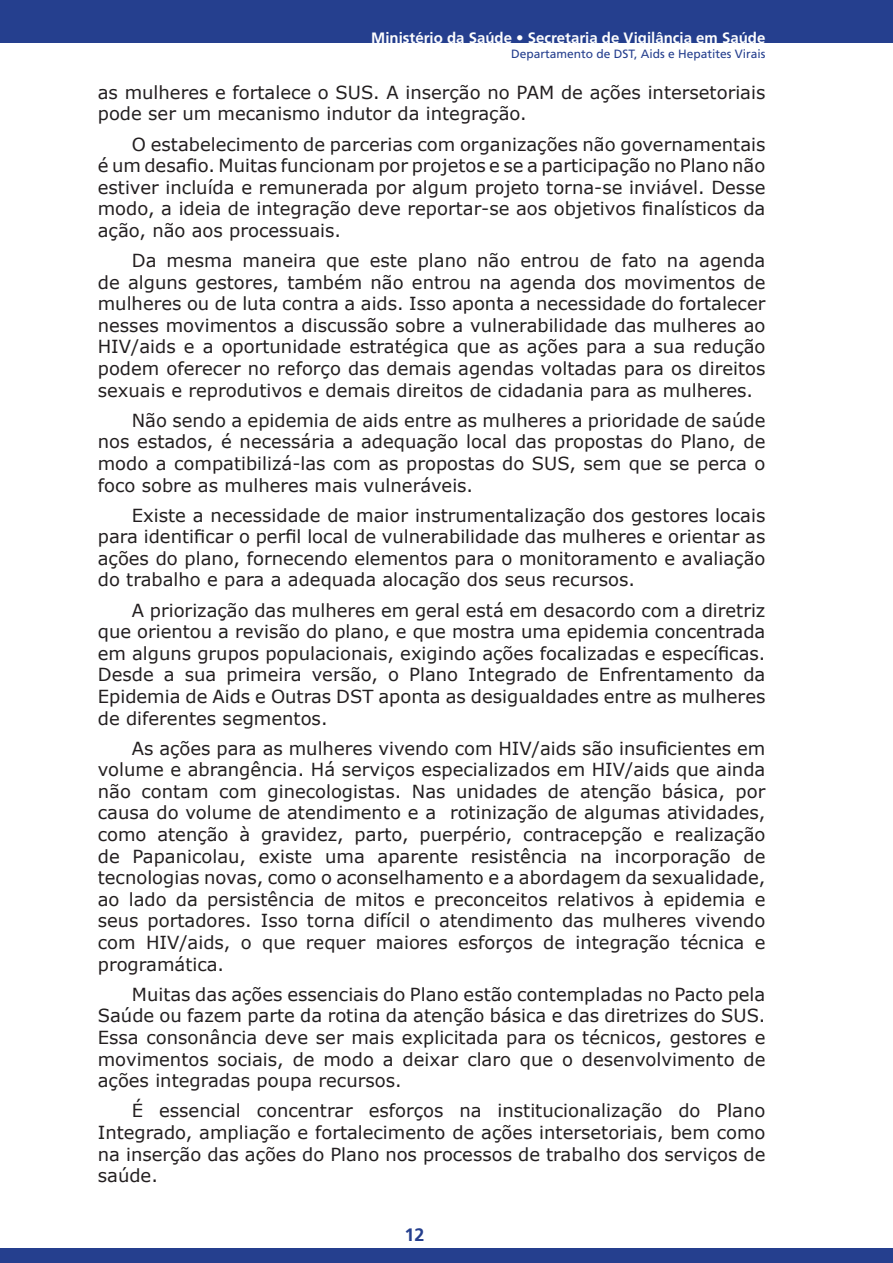
<style>
.page{position:relative;width:893px;height:1263px;background:#fff}
.page>*{position:absolute;margin:0;border:0;box-sizing:border-box;transform-origin:0 0}
.t1{font:18px/21.6px "Verdana";color:#231f20;text-align:justify}
.t2{font:700 18px "Frutiger LT Std";color:#253f8e}
.t3{font:700 15px "Frutiger LT Std";color:#fff}
.t4{font:12px "Frutiger LT Std";color:#253f8e}
</style>
<div class="page">
<div style="left:0;top:0;width:893px;height:43px;background:#253f8e"></div>
<div style="left:0;top:1248px;width:893px;height:15px;background:#253f8e"></div>
<p class="t3" style="left:371px;top:29px;width:396px">Ministério da Saúde • Secretaria de Vigilância em Saúde</p>
<p class="t4" style="left:511px;top:46px;width:256px">Departamento de DST, Aids e Hepatites Virais</p>
<p class="t1" style="left:98px;top:82px;width:669px">as mulheres e fortalece o SUS. A inserção no PAM de ações intersetoriais pode ser um mecanismo indutor da integração.</p>
<p class="t1" style="left:98px;top:133px;width:669px;text-indent:34px">O estabelecimento de parcerias com organizações não governamentais é um desafio. Muitas funcionam por projetos e se a participação no Plano não estiver incluída e remunerada por algum projeto torna-se inviável. Desse modo, a ideia de integração deve reportar-se aos objetivos finalísticos da ação, não aos processuais.</p>
<p class="t1" style="left:98px;top:250px;width:669px;text-indent:34px">Da mesma maneira que este plano não entrou de fato na agenda de alguns gestores, também não entrou na agenda dos movimentos de mulheres ou de luta contra a aids. Isso aponta a necessidade do fortalecer nesses movimentos a discussão sobre a vulnerabilidade das mulheres ao HIV/aids e a oportunidade estratégica que as ações para a sua redução podem oferecer no reforço das demais agendas voltadas para os direitos sexuais e reprodutivos e demais direitos de cidadania para as mulheres.</p>
<p class="t1" style="left:98px;top:410px;width:669px;text-indent:34px">Não sendo a epidemia de aids entre as mulheres a prioridade de saúde nos estados, é necessária a adequação local das propostas do Plano, de modo a compatibilizá-las com as propostas do SUS, sem que se perca o foco sobre as mulheres mais vulneráveis.</p>
<p class="t1" style="left:98px;top:505px;width:669px;text-indent:34px">Existe a necessidade de maior instrumentalização dos gestores locais para identificar o perfil local de vulnerabilidade das mulheres e orientar as ações do plano, fornecendo elementos para o monitoramento e avaliação do trabalho e para a adequada alocação dos seus recursos.</p>
<p class="t1" style="left:98px;top:599px;width:669px;text-indent:34px">A priorização das mulheres em geral está em desacordo com a diretriz que orientou a revisão do plano, e que mostra uma epidemia concentrada em alguns grupos populacionais, exigindo ações focalizadas e específicas.<br>Desde a sua primeira versão, o Plano Integrado de Enfrentamento da Epidemia de Aids e Outras DST aponta as desigualdades entre as mulheres de diferentes segmentos.</p>
<p class="t1" style="left:98px;top:737px;width:669px;text-indent:34px">As ações para as mulheres vivendo com HIV/aids são insuficientes em volume e abrangência. Há serviços especializados em HIV/aids que ainda não contam com ginecologistas. Nas unidades de atenção básica, por causa do volume de atendimento e a rotinização de algumas atividades, como atenção à gravidez, parto, puerpério, contracepção e realização de Papanicolau, existe uma aparente resistência na incorporação de tecnologias novas, como o aconselhamento e a abordagem da sexualidade, ao lado da persistência de mitos e preconceitos relativos à epidemia e seus portadores. Isso torna difícil o atendimento das mulheres vivendo com HIV/aids, o que requer maiores esforços de integração técnica e programática.</p>
<p class="t1" style="left:98px;top:984px;width:669px;text-indent:34px">Muitas das ações essenciais do Plano estão contempladas no Pacto pela Saúde ou fazem parte da rotina da atenção básica e das diretrizes do SUS.<br>Essa consonância deve ser mais explicitada para os técnicos, gestores e movimentos sociais, de modo a deixar claro que o desenvolvimento de ações integradas poupa recursos.</p>
<p class="t1" style="left:98px;top:1100px;width:669px;text-indent:34px">É essencial concentrar esforços na institucionalização do Plano Integrado, ampliação e fortalecimento de ações intersetoriais, bem como na inserção das ações do Plano nos processos de trabalho dos serviços de saúde.</p>
<p class="t2" style="left:405px;top:1224px;width:22px">12</p>
</div>
